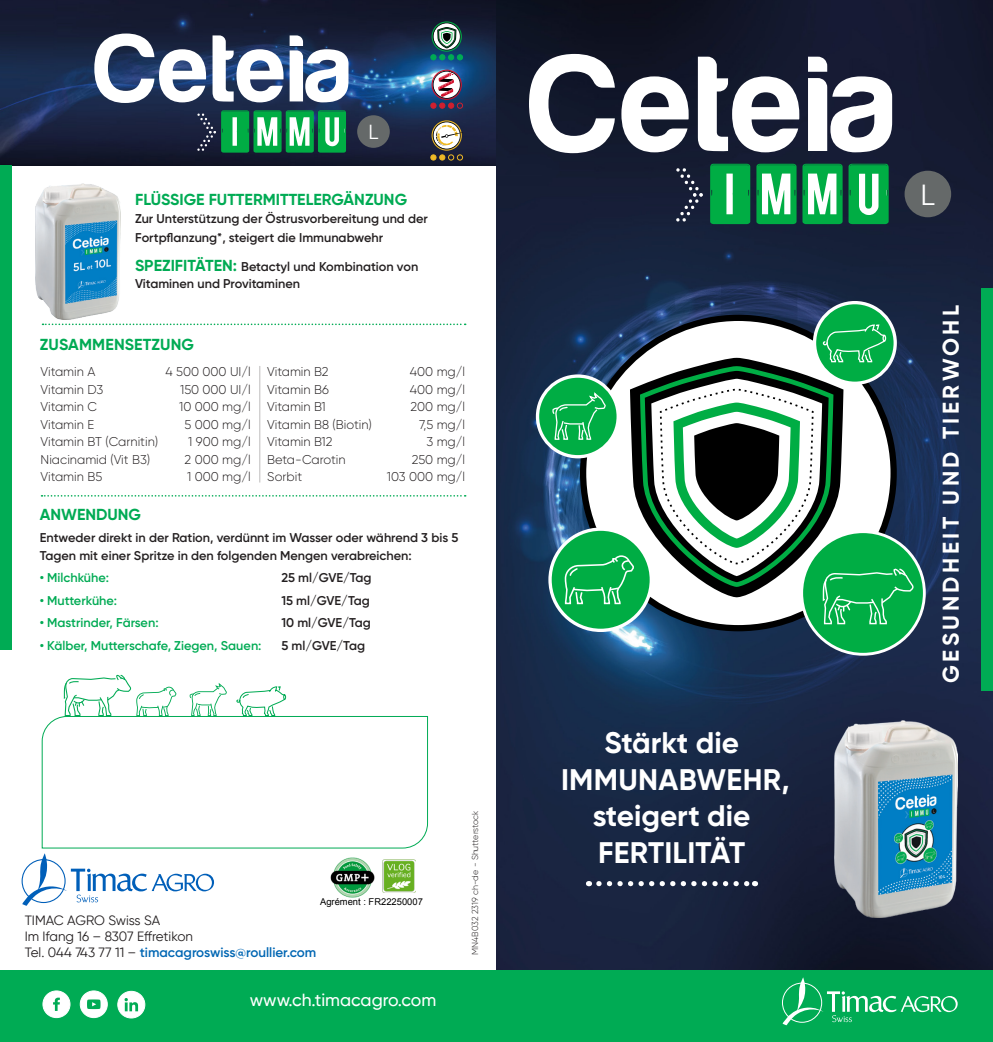
<style>
.page{position:relative;width:993px;height:1042px;background:#fff}
.page>*{position:absolute;margin:0;border:0;box-sizing:border-box;transform-origin:0 0}
.t1{font:140.35px "Harabara";letter-spacing:.03em;color:#fff}
.t2{font:98.17px "Harabara";letter-spacing:.03em;color:#fff}
.t3{font:78.58px "calendarnotetfb";color:#00ad44}
.t4{font:55.12px "calendarnotetfb";color:#00ad44}
.t5{font:700 29.75px "Gilroy";color:#fff}
.t6{font:29.05px "Avenir Next";color:#fff}
.t7{font:700 22.75px "Gilroy";letter-spacing:.15em;color:#fff}
.t8{font:20.3px "Avenir Next";color:#fff}
.Paragraph_Style1{font:500 17.5px "Gilroy";color:#fff}
.t9{font:700 15.92px "Gilroy";color:#00ab54}
.t10{font:600 13.47px "Gilroy";color:#0166b3}
.t11{font:13.47px "Gilroy";color:#231f20}
.t12{font:600 12.78px/17.5px "Gilroy";color:#231f20}
.t13{font:300 12.78px "Gilroy";color:#231f20}
.t14{font:600 12.78px "Gilroy";color:#00ab54}
.t15{font:9.45px "Arial";color:#000}
.t16{font:300 8.75px "Gilroy";color:#231f20}
.s1{font-weight:700;font-size:15.92px;color:#00ab54}
.s2{font-weight:400;color:#231f20}
</style>
<div class="page">
<img style="left:0;top:0;width:496px;height:166px">
<img style="left:496px;top:0;width:496px;height:970px">
<div style="left:0;top:970px;width:992px;height:72px;background:#00ab54"></div>
<svg style="left:80px;top:991px;width:27px;height:26px"></svg>
<svg style="left:43px;top:991px;width:27px;height:26px"></svg>
<svg style="left:118px;top:991px;width:27px;height:27px"></svg>
<div style="left:0;top:166px;width:12px;height:484px;background:#00ab54"></div>
<svg style="left:675px;top:168px;width:27px;height:53px"></svg>
<div style="left:713px;top:170px;width:33px;height:48px;background:#fff"></div>
<div style="left:760px;top:170px;width:33px;height:48px;background:#fff"></div>
<div style="left:807px;top:170px;width:32px;height:48px;background:#fff"></div>
<div style="left:853px;top:170px;width:33px;height:48px;background:#fff"></div>
<div style="left:904px;top:171px;width:46px;height:46px;background:#656969;border-radius:50%"></div>
<svg style="left:197px;top:113px;width:19px;height:38px"></svg>
<div style="left:224px;top:115px;width:22px;height:33px;background:#fff"></div>
<div style="left:256px;top:115px;width:23px;height:33px;background:#fff"></div>
<div style="left:289px;top:115px;width:23px;height:33px;background:#fff"></div>
<div style="left:322px;top:115px;width:22px;height:33px;background:#fff"></div>
<div style="left:357px;top:115px;width:32px;height:33px;background:#656969;border-radius:50%"></div>
<svg style="left:598px;top:881px;width:157px;height:5px"></svg>
<svg style="left:41px;top:716px;width:387px;height:133px"></svg>
<svg style="left:41px;top:495px;width:424px;height:2px"></svg>
<div style="left:583px;top:318px;width:310px;height:310px;background:#fff;border-radius:50%"></div>
<svg style="left:537px;top:376px;width:81px;height:81px;background:#24b85e"></svg>
<div style="left:535px;top:374px;width:84px;height:84px;border:3px solid #fff;border-radius:50%"></div>
<div style="left:550px;top:529px;width:101px;height:101px;background:#00ad44;border-radius:50%"></div>
<div style="left:548px;top:527px;width:104px;height:105px;border:3px solid #fff;border-radius:50%"></div>
<svg style="left:551px;top:390px;width:55px;height:50px;background:#22b75c"></svg>
<div style="left:801px;top:532px;width:123px;height:122px;background:#00ad44;border-radius:50%"></div>
<div style="left:800px;top:530px;width:125px;height:126px;border:3px solid #fff;border-radius:50%"></div>
<svg style="left:822px;top:568px;width:92px;height:57px"></svg>
<svg style="left:629px;top:358px;width:214px;height:239px"></svg>
<svg style="left:639px;top:366px;width:194px;height:221px"></svg>
<svg style="left:564px;top:554px;width:70px;height:51px"></svg>
<div style="left:814px;top:303px;width:80px;height:80px;background:#00ad44;border-radius:50%"></div>
<div style="left:812px;top:301px;width:84px;height:84px;border:3px solid #fff;border-radius:50%"></div>
<svg style="left:821px;top:324px;width:64px;height:39px"></svg>
<svg style="left:43px;top:323px;width:422px;height:2px"></svg>
<hr style="left:259px;top:366px;width:1px;height:116px;background:#231f20">
<svg style="left:430px;top:21px;width:32px;height:39px"></svg>
<svg style="left:430px;top:120px;width:33px;height:40px"></svg>
<svg style="left:430px;top:70px;width:32px;height:39px"></svg>
<img style="left:330px;top:857px;width:61px;height:41px">
<img style="left:383px;top:860px;width:33px;height:33px">
<svg style="left:22px;top:853px;width:192px;height:53px"></svg>
<svg style="left:782px;top:977px;width:175px;height:48px"></svg>
<div style="left:981px;top:288px;width:11px;height:402px;background:#00ab54"></div>
<svg style="left:189px;top:683px;width:38px;height:33px"></svg>
<svg style="left:64px;top:675px;width:112px;height:41px"></svg>
<svg style="left:236px;top:686px;width:50px;height:30px"></svg>
<img style="left:35px;top:183px;width:85px;height:137px">
<img style="left:834px;top:720px;width:123px;height:197px">
<p class="t2" style="left:95px;top:18px;width:256px">Ceteia</p>
<p class="t4" style="left:221px;top:106px;width:130px">IMMU</p>
<p class="t8" style="left:368px;top:115px;width:12px">L</p>
<p class="t9" style="left:135px;top:189px;width:273px">FLÜSSIGE FUTTERMITTELERGÄNZUNG</p>
<p class="t12" style="left:135px;top:208px;width:294px;line-height:19.1px">Zur Unterstützung der Östrusvorbereitung und der<br>Fortpflanzung*, steigert die Immunabwehr</p>
<p class="t12" style="left:135px;top:257px;width:284px"><span class="s1">SPEZIFITÄTEN:</span> Betactyl und Kombination von<br>Vitaminen und Provitaminen</p>
<p class="t9" style="left:40px;top:335px;width:156px">ZUSAMMENSETZUNG</p>
<p class="t13" style="left:41px;top:364px;width:56px">Vitamin A</p>
<p class="t13" style="left:165px;top:364px;width:87px">4 500 000 UI/l</p>
<p class="t13" style="left:41px;top:381px;width:64px">Vitamin D3</p>
<p class="t13" style="left:180px;top:381px;width:72px">150 000 UI/l</p>
<p class="t13" style="left:41px;top:399px;width:58px">Vitamin C</p>
<p class="t13" style="left:179px;top:399px;width:73px">10 000 mg/l</p>
<p class="t13" style="left:41px;top:416px;width:55px">Vitamin E</p>
<p class="t13" style="left:184px;top:416px;width:68px">5 000 mg/l</p>
<p class="t13" style="left:41px;top:434px;width:119px">Vitamin BT (Carnitin)</p>
<p class="t13" style="left:188px;top:434px;width:64px">1 900 mg/l</p>
<p class="t13" style="left:41px;top:451px;width:111px">Niacinamid (Vit B3)</p>
<p class="t13" style="left:184px;top:451px;width:68px">2 000 mg/l</p>
<p class="t13" style="left:41px;top:469px;width:63px">Vitamin B5</p>
<p class="t13" style="left:187px;top:469px;width:65px">1 000 mg/l</p>
<p class="t13" style="left:267px;top:364px;width:63px">Vitamin B2</p>
<p class="t13" style="left:410px;top:364px;width:57px">400 mg/l</p>
<p class="t13" style="left:267px;top:381px;width:63px">Vitamin B6</p>
<p class="t13" style="left:410px;top:381px;width:57px">400 mg/l</p>
<p class="t13" style="left:267px;top:399px;width:60px">Vitamin B1</p>
<p class="t13" style="left:410px;top:399px;width:56px">200 mg/l</p>
<p class="t13" style="left:267px;top:416px;width:106px">Vitamin B8 (Biotin)</p>
<p class="t13" style="left:419px;top:416px;width:47px">7,5 mg/l</p>
<p class="t13" style="left:267px;top:434px;width:67px">Vitamin B12</p>
<p class="t13" style="left:426px;top:434px;width:40px">3 mg/l</p>
<p class="t13" style="left:267px;top:451px;width:80px">Beta-Carotin</p>
<p class="t13" style="left:411px;top:451px;width:55px">250 mg/l</p>
<p class="t13" style="left:267px;top:469px;width:36px">Sorbit</p>
<p class="t13" style="left:387px;top:469px;width:80px">103 000 mg/l</p>
<p class="t9" style="left:40px;top:504px;width:103px">ANWENDUNG</p>
<p class="t12" style="left:40px;top:529px;width:420px">Entweder direkt in der Ration, verdünnt im Wasser oder während 3 bis 5<br>Tagen mit einer Spritze in den folgenden Mengen verabreichen:</p>
<p class="t14" style="left:40px;top:570px;width:71px">• Milchkühe:</p>
<p class="t12" style="left:281px;top:569px;width:92px">25 ml/GVE/Tag</p>
<p class="t14" style="left:40px;top:592px;width:79px">• Mutterkühe:</p>
<p class="t12" style="left:281px;top:591px;width:90px">15 ml/GVE/Tag</p>
<p class="t14" style="left:40px;top:615px;width:120px">• Mastrinder, Färsen:</p>
<p class="t12" style="left:281px;top:614px;width:91px">10 ml/GVE/Tag</p>
<p class="t14" style="left:40px;top:637px;width:223px">• Kälber, Mutterschafe, Ziegen, Sauen:</p>
<p class="t12" style="left:281px;top:636px;width:85px">5 ml/GVE/Tag</p>
<p class="t15" style="left:320px;top:895px;width:104px">Agrément : FR22250007</p>
<p class="t11" style="left:25px;top:911px;width:137px">TIMAC AGRO Swiss SA</p>
<p class="t11" style="left:25px;top:927px;width:170px">Im Ifang 16 – 8307 Effretikon</p>
<p class="t10" style="left:25px;top:943px;width:293px"><span class="s2">Tel. 044 743 77 11 –</span> timacagroswiss@roullier.com</p>
<p class="Paragraph_Style1" style="left:250px;top:989px;width:188px">www.ch.timacagro.com</p>
<p class="t16" style="left:469px;top:954px;width:146px;rotate:-90deg">MN4B032 2319 ch-de - Shutterstock</p>
<p class="t1" style="left:530px;top:31px;width:365px">Ceteia</p>
<p class="t3" style="left:710px;top:158px;width:186px">IMMU</p>
<p class="t6" style="left:919px;top:170px;width:16px">L</p>
<p class="t5" style="left:604px;top:724px;width:136px">Stärkt die</p>
<p class="t5" style="left:561px;top:760px;width:230px">IMMUNABWEHR,</p>
<p class="t5" style="left:592px;top:797px;width:159px">steigert die</p>
<p class="t5" style="left:598px;top:834px;width:149px">FERTILITÄT</p>
<p class="t7" style="left:936px;top:683px;width:379px;rotate:-90deg">GESUNDHEIT UND TIERWOHL</p>
</div>
